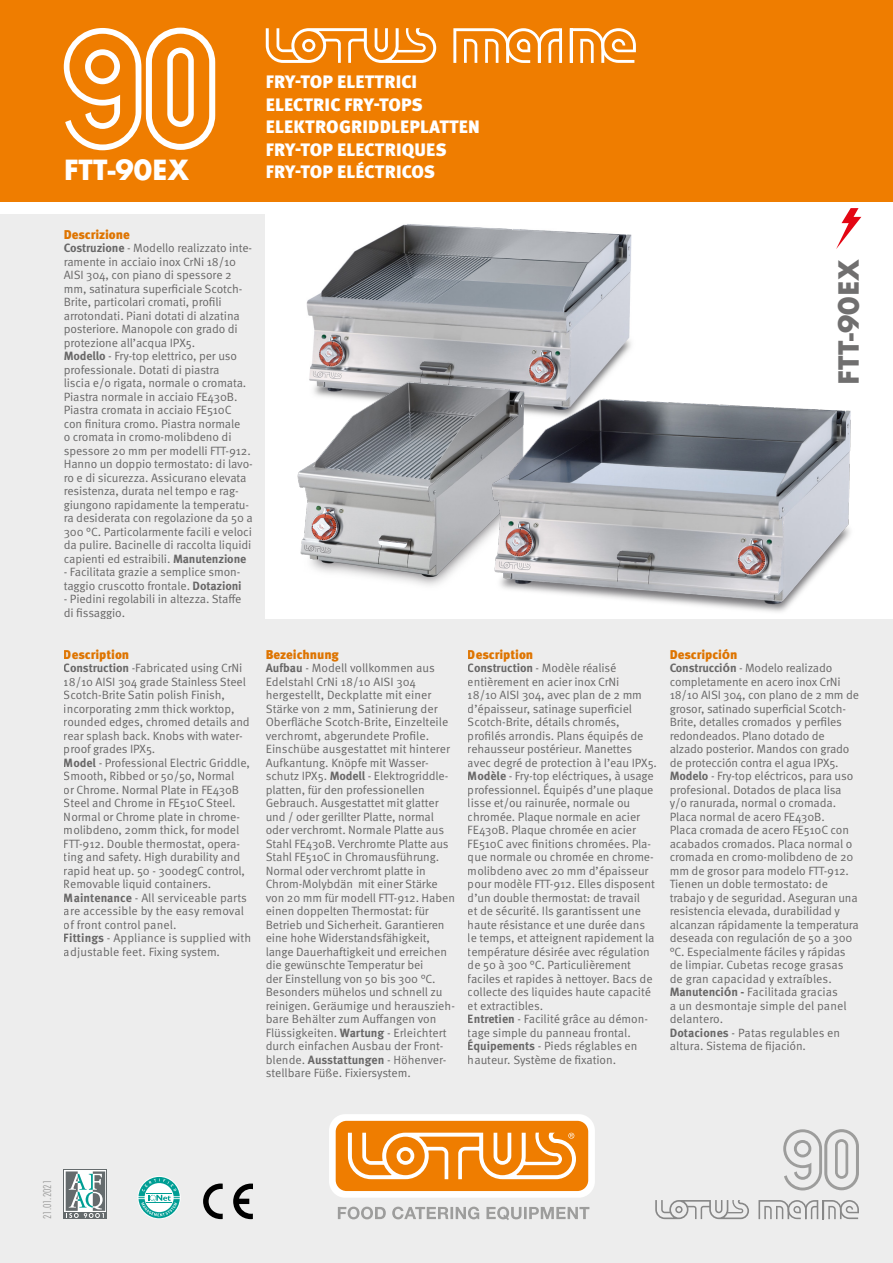
<style>
.page{position:relative;width:893px;height:1263px;background:#fff}
.page>*{position:absolute;margin:0;border:0;box-sizing:border-box;transform-origin:0 0}
.t1{font:700 27px "Futura";color:#fff}
.t2{font:700 27px "Futura";color:#706f6f}
.t3{font:900 18px "Meta OT";letter-spacing:.01em;color:#fff}
.t4{font:900 12.75px "Meta OT";letter-spacing:-.005em;color:#ef7d00}
.t5{font:12px/13.5px "Meta OT";letter-spacing:-.01em;color:#706f6f}
.t6{font:300 condensed 10.5px "Futura";color:#9d9d9c}
.s1{font-weight:700}
</style>
<div class="page">
<div style="left:0;top:214px;width:893px;height:1049px;background:#ededed"></div>
<div style="left:0;top:0;width:893px;height:201px;background:#ef7d00"></div>
<div style="left:266px;top:214px;width:627px;height:405px;background:#fff"></div>
<svg style="left:836px;top:208px;width:25px;height:41px"></svg>
<svg style="left:266px;top:28px;width:170px;height:35px"></svg>
<hr style="left:559px;top:28px;width:3px;height:35px;background:#fff">
<svg style="left:453px;top:28px;width:107px;height:35px"></svg>
<svg style="left:570px;top:28px;width:66px;height:35px"></svg>
<svg style="left:64px;top:28px;width:151px;height:122px"></svg>
<div style="left:64px;top:1170px;width:43px;height:49px;background:#656b6d"></div>
<svg style="left:65px;top:1170px;width:41px;height:42px"></svg>
<svg style="left:66px;top:1171px;width:39px;height:47px"></svg>
<svg style="left:138px;top:1176px;width:43px;height:43px"></svg>
<svg style="left:138px;top:1177px;width:42px;height:41px"></svg>
<svg style="left:233px;top:1183px;width:20px;height:36px"></svg>
<svg style="left:203px;top:1183px;width:20px;height:36px"></svg>
<svg style="left:338px;top:1206px;width:251px;height:14px"></svg>
<div style="left:329px;top:1114px;width:266px;height:84px;border:10px solid #fff;border-radius:11px"></div>
<div style="left:336px;top:1121px;width:252px;height:70px;background:#ef7d00;border-radius:11px"></div>
<svg style="left:348px;top:1132px;width:228px;height:47px"></svg>
<svg style="left:655px;top:1200px;width:94px;height:19px"></svg>
<svg style="left:758px;top:1200px;width:101px;height:19px"></svg>
<svg style="left:783px;top:1129px;width:76px;height:61px"></svg>
<img style="left:306px;top:224px;width:326px;height:144px">
<img style="left:265px;top:345px;width:289px;height:274px">
<img style="left:452px;top:368px;width:399px;height:251px">
<p class="t3" style="left:266px;top:71px;width:153px">FRY-TOP ELETTRICI</p>
<p class="t3" style="left:266px;top:94px;width:159px">ELECTRIC FRY-TOPS</p>
<p class="t3" style="left:266px;top:116px;width:216px">ELEKTROGRIDDLEPLATTEN</p>
<p class="t3" style="left:266px;top:139px;width:182px">FRY-TOP ELECTRIQUES</p>
<p class="t1" style="left:64px;top:150px;width:127px">FTT-90EX</p>
<p class="t3" style="left:266px;top:161px;width:171px">FRY-TOP ELÉCTRICOS</p>
<p class="t4" style="left:64px;top:227px;width:68px">Descrizione</p>
<p class="t5" style="left:64px;top:242px;width:191px"><span class="s1">Costruzione</span> - Modello realizzato inte&shy;ramente in acciaio inox CrNi 18/10<br>AISI 304, con piano di spessore 2 mm, satinatura superficiale Scotch-Brite, particolari cromati, profili arrotondati. Piani dotati di alzatina posteriore. Manopole con grado di protezione all’acqua IPX5.<br><span class="s1">Modello</span> - Fry-top elettrico, per uso professionale. Dotati di piastra<br>liscia e/o rigata, normale o cromata.<br>Piastra normale in acciaio FE430B.<br>Piastra cromata in acciaio FE510C con finitura cromo. Piastra normale<br>o cromata in cromo-molibdeno di spessore 20 mm per modelli FTT-912.<br>Hanno un doppio termostato: di lavo&shy;ro e di sicurezza. Assicurano elevata resistenza, durata nel tempo e rag&shy;giungono rapidamente la temperatu&shy;ra desiderata con regolazione da 50 a 300 °C. Particolarmente facili e veloci da pulire. Bacinelle di raccolta liquidi capienti ed estraibili. <span class="s1">Manutenzione</span></p>
<p class="t5" style="left:64px;top:566px;width:179px">- Facilitata grazie a semplice smon&shy;taggio cruscotto frontale. <span class="s1">Dotazioni</span></p>
<p class="t5" style="left:64px;top:593px;width:179px">- Piedini regolabili in altezza. Staffe di fissaggio.</p>
<p class="t4" style="left:64px;top:647px;width:67px">Description</p>
<p class="t5" style="left:64px;top:662px;width:189px"><span class="s1">Construction</span> -Fabricated using CrNi 18/10 AISI 304 grade Stainless Steel Scotch-Brite Satin polish Finish, incorporating 2mm thick worktop, rounded edges, chromed details and rear splash back. Knobs with water&shy;proof grades IPX5.<br><span class="s1">Model</span> - Professional Electric Griddle, Smooth, Ribbed or 50/50, Normal<br>or Chrome. Normal Plate in FE430B Steel and Chrome in FE510C Steel.<br>Normal or Chrome plate in chrome&shy;molibdeno, 20mm thick, for model FTT-912. Double thermostat, opera&shy;ting and safety. High durability and rapid heat up. 50 - 300degC control, Removable liquid containers.<br><span class="s1">Maintenance</span> - All serviceable parts are accessible by the easy removal of front control panel.<br><span class="s1">Fittings</span> - Appliance is supplied with adjustable feet. Fixing system.</p>
<p class="t4" style="left:266px;top:647px;width:75px">Bezeichnung</p>
<p class="t5" style="left:266px;top:662px;width:191px"><span class="s1">Aufbau</span> - Modell vollkommen aus Edelstahl CrNi 18/10 AISI 304 hergestellt, Deckplatte mit einer Stärke von 2 mm, Satinierung der Oberfläche Scotch-Brite, Einzelteile verchromt, abgerundete Profile.<br>Einschübe ausgestattet mit hinterer Aufkantung. Knöpfe mit Wasser&shy;schutz IPX5. <span class="s1">Modell</span> - Elektrogriddle&shy;platten, für den professionellen Gebrauch. Ausgestattet mit glatter und / oder gerillter Platte, normal oder verchromt. Normale Platte aus Stahl FE430B. Verchromte Platte aus Stahl FE510C in Chromausführung.<br>Normal oder verchromt platte in Chrom-Molybdän mit einer Stärke von 20 mm für modell FTT-912. Haben einen doppelten Thermostat: für Betrieb und Sicherheit. Garantieren eine hohe Widerstandsfähigkeit, lange Dauerhaftigkeit und erreichen die gewünschte Temperatur bei<br>der Einstellung von 50 bis 300 °C.<br>Besonders mühelos und schnell zu reinigen. Geräumige und herauszieh&shy;bare Behälter zum Auffangen von Flüssigkeiten. <span class="s1">Wartung</span> - Erleichtert durch einfachen Ausbau der Front&shy;blende. <span class="s1">Ausstattungen</span> - Höhenver&shy;stellbare Füße. Fixiersystem.</p>
<p class="t4" style="left:468px;top:647px;width:67px">Description</p>
<p class="t5" style="left:468px;top:662px;width:191px"><span class="s1">Construction</span> - Modèle réalisé entièrement en acier inox CrNi<br>18/10 AISI 304, avec plan de 2 mm d’épaisseur, satinage superficiel Scotch-Brite, détails chromés, profilés arrondis. Plans équipés de rehausseur postérieur. Manettes avec degré de protection à l’eau IPX5.<br><span class="s1">Modèle</span> - Fry-top eléctriques, à usage professionnel. Équipés d’une plaque lisse et/ou rainurée, normale ou chromée. Plaque normale en acier FE430B. Plaque chromée en acier FE510C avec finitions chromées. Pla&shy;que normale ou chromée en chrome&shy;molibdeno avec 20 mm d’épaisseur pour modèle FTT-912. Elles disposent d’un double thermostat: de travail<br>et de sécurité. Ils garantissent une haute résistance et une durée dans le temps, et atteignent rapidement la température désirée avec régulation de 50 à 300 °C. Particulièrement faciles et rapides à nettoyer. Bacs de collecte des liquides haute capacité et extractibles.<br><span class="s1">Entretien</span> - Facilité grâce au démon&shy;tage simple du panneau frontal.<br><span class="s1">Équipements</span> - Pieds réglables en hauteur. Système de fixation.</p>
<p class="t2" style="left:829px;top:385px;width:127px;rotate:-90deg">FTT-90EX</p>
<p class="t4" style="left:670px;top:647px;width:69px">DescripciÓn</p>
<p class="t5" style="left:670px;top:662px;width:191px"><span class="s1">ConstrucciÓn</span> - Modelo realizado completamente en acero inox CrNi 18/10 AISI 304, con plano de 2 mm de grosor, satinado superficial Scotch-Brite, detalles cromados y perfiles redondeados. Plano dotado de alzado posterior. Mandos con grado de protección contra el agua IPX5.<br><span class="s1">Modelo</span> - Fry-top eléctricos, para uso profesional. Dotados de placa lisa y/o ranurada, normal o cromada.<br>Placa normal de acero FE430B.<br>Placa cromada de acero FE510C con acabados cromados. Placa normal o cromada en cromo-molibdeno de 20 mm de grosor para modelo FTT-912.<br>Tienen un doble termostato: de trabajo y de seguridad. Aseguran una resistencia elevada, durabilidad y alcanzan rápidamente la temperatura deseada con regulación de 50 a 300 °C. Especialmente fáciles y rápidas de limpiar. Cubetas recoge grasas de gran capacidad y extraíbles.<br><span class="s1">ManutenciÓn -</span> Facilitada gracias<br>a un desmontaje simple del panel delantero.<br><span class="s1">Dotaciones</span> - Patas regulables en altura. Sistema de fijación.</p>
<p class="t6" style="left:41px;top:1219px;width:41px;rotate:-90deg">21.01.2021</p>
</div>
